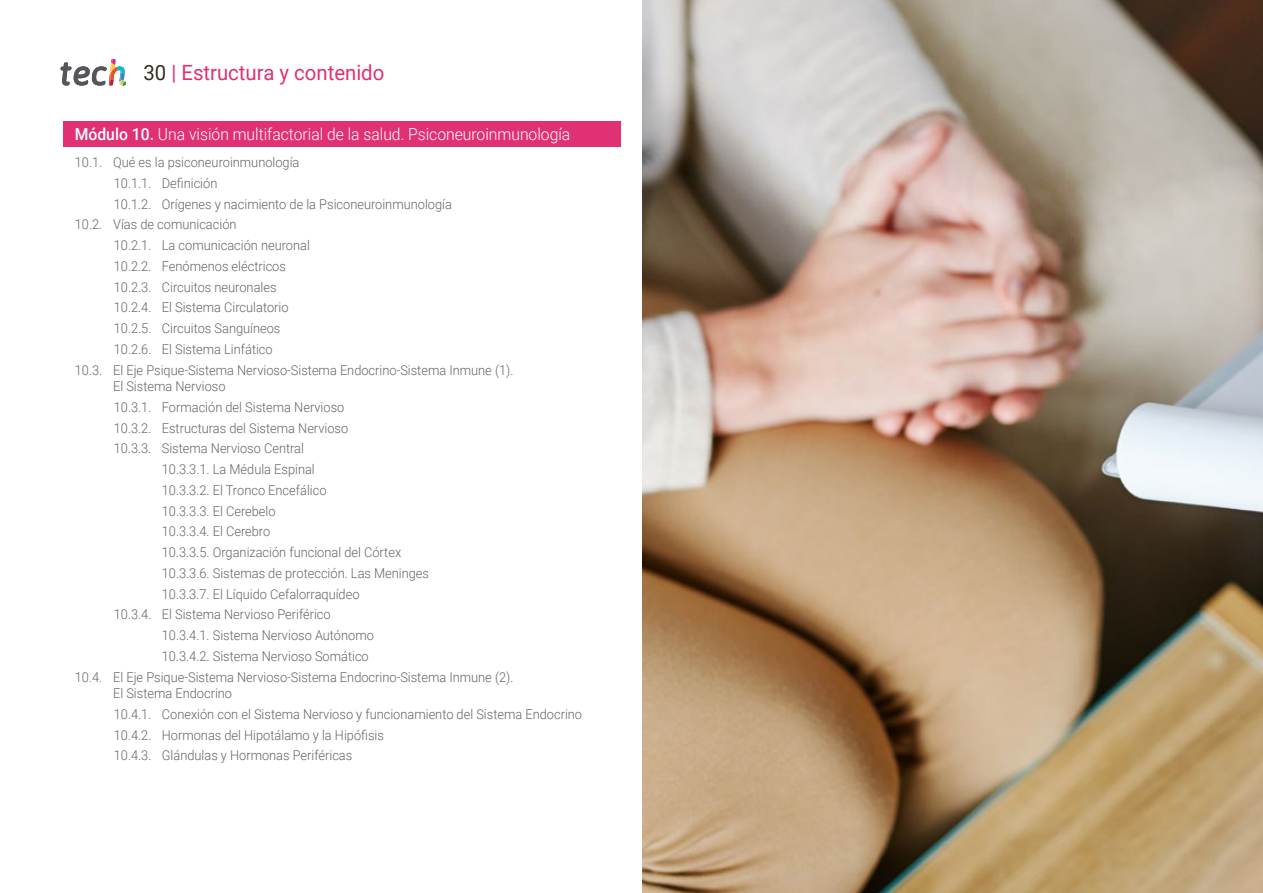
<style>
.page{position:relative;width:1263px;height:893px;background:#fff}
.page>*{position:absolute;margin:0;border:0;box-sizing:border-box;transform-origin:0 0}
.t1{font:21px "Roboto";color:#df3174}
.t2{font:300 16.5px "Roboto";color:#fff;scale:.95 1}
.t3{font:300 13.5px/20.7px "Roboto";color:#61646a;scale:.95 1}
.s1{color:#312e20}
.s2{font-weight:500}
</style>
<div class="page">
<div style="left:64px;top:121px;width:557px;height:25px;background:#df3174"></div>
<img style="left:642px;top:0;width:621px;height:893px">
<svg style="left:61px;top:59px;width:65px;height:27px"></svg>
<h1 class="t1" style="left:144px;top:57px;width:242px"><span class="s1">30</span> | Estructura y contenido</h1>
<p class="t2" style="left:75px;top:123px;width:523px"><span class="s2">Módulo 10.</span> Una visión multifactorial de la salud. Psiconeuroinmunología</p>
<p class="t3" style="left:75px;top:151px;width:238px">10.1. Qué es la psiconeuroinmunología</p>
<p class="t3" style="left:114px;top:172px;width:110px">10.1.1. Definición</p>
<p class="t3" style="left:114px;top:193px;width:357px">10.1.2. Orígenes y nacimiento de la Psiconeuroinmunología</p>
<p class="t3" style="left:75px;top:214px;width:172px">10.2. Vías de comunicación</p>
<p class="t3" style="left:114px;top:234px;width:208px">10.2.1. La comunicación neuronal</p>
<p class="t3" style="left:114px;top:255px;width:183px">10.2.2. Fenómenos eléctricos</p>
<p class="t3" style="left:114px;top:276px;width:173px">10.2.3. Circuitos neuronales</p>
<p class="t3" style="left:114px;top:297px;width:185px">10.2.4. El Sistema Circulatorio</p>
<p class="t3" style="left:114px;top:317px;width:177px">10.2.5. Circuitos Sanguíneos</p>
<p class="t3" style="left:114px;top:338px;width:169px">10.2.6. El Sistema Linfático</p>
<p class="t3" style="left:75px;top:359px;width:463px">10.3. El Eje Psique-Sistema Nervioso-Sistema Endocrino-Sistema Inmune (1).</p>
<p class="t3" style="left:113px;top:375px;width:120px">El Sistema Nervioso</p>
<p class="t3" style="left:114px;top:396px;width:244px">10.3.1. Formación del Sistema Nervioso</p>
<p class="t3" style="left:114px;top:417px;width:248px">10.3.2. Estructuras del Sistema Nervioso</p>
<p class="t3" style="left:114px;top:438px;width:202px">10.3.3. Sistema Nervioso Central</p>
<p class="t3" style="left:162px;top:458px;width:163px">10.3.3.1. La Médula Espinal</p>
<p class="t3" style="left:162px;top:479px;width:175px">10.3.3.2. El Tronco Encefálico</p>
<p class="t3" style="left:162px;top:500px;width:121px">10.3.3.3. El Cerebelo</p>
<p class="t3" style="left:162px;top:521px;width:116px">10.3.3.4. El Cerebro</p>
<p class="t3" style="left:162px;top:541px;width:253px">10.3.3.5. Organización funcional del Córtex</p>
<p class="t3" style="left:162px;top:562px;width:283px">10.3.3.6. Sistemas de protección. Las Meninges</p>
<p class="t3" style="left:162px;top:583px;width:210px">10.3.3.7. El Líquido Cefalorraquídeo</p>
<p class="t3" style="left:114px;top:604px;width:230px">10.3.4. El Sistema Nervioso Periférico</p>
<p class="t3" style="left:162px;top:624px;width:225px">10.3.4.1. Sistema Nervioso Autónomo</p>
<p class="t3" style="left:162px;top:645px;width:219px">10.3.4.2. Sistema Nervioso Somático</p>
<p class="t3" style="left:75px;top:666px;width:463px">10.4. El Eje Psique-Sistema Nervioso-Sistema Endocrino-Sistema Inmune (2).</p>
<p class="t3" style="left:113px;top:682px;width:495px">El Sistema Endocrino<br>10.4.1. Conexión con el Sistema Nervioso y funcionamiento del Sistema Endocrino 10.4.2. Hormonas del Hipotálamo y la Hipófisis<br>10.4.3. Glándulas y Hormonas Periféricas</p>
</div>
